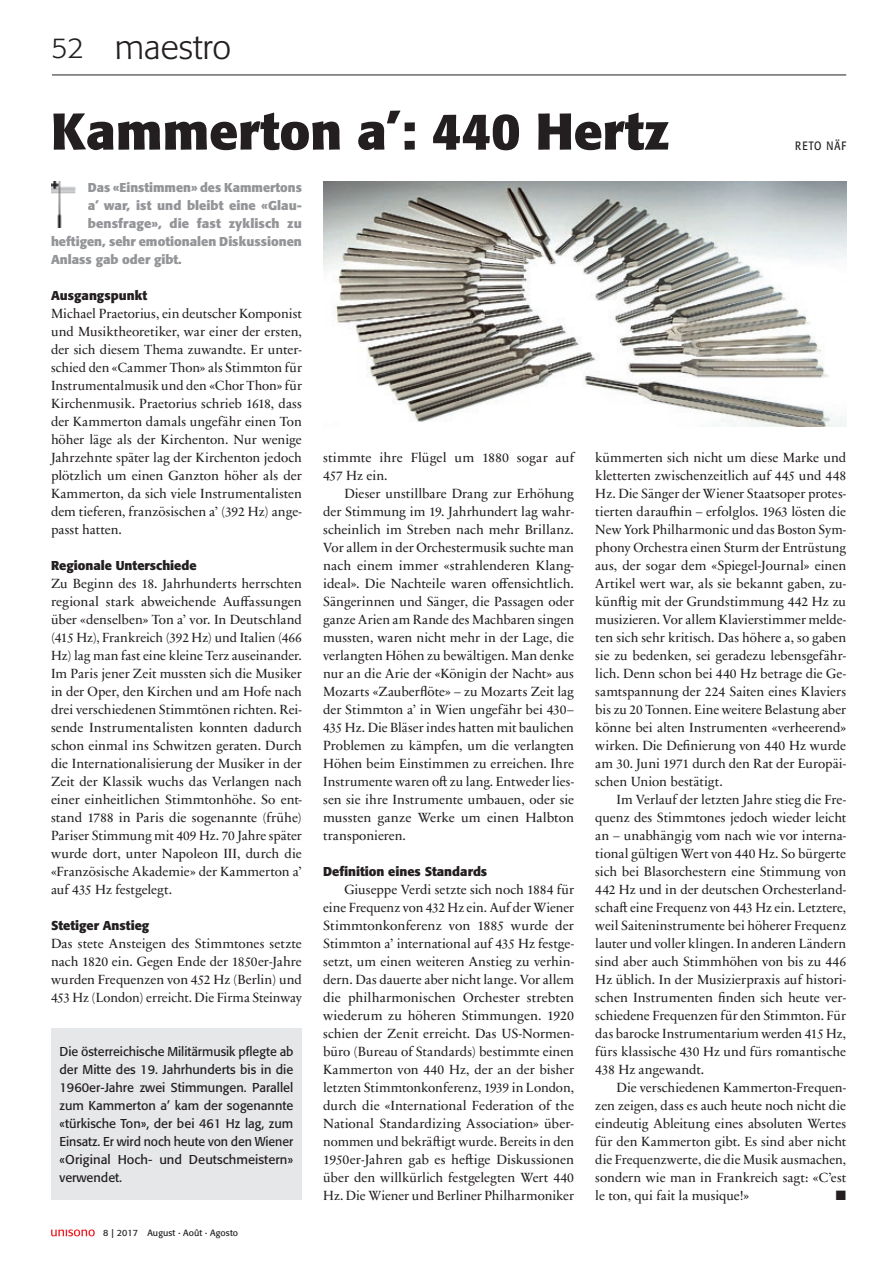
<style>
.page{position:relative;width:893px;height:1263px;background:#fff}
.page>*{position:absolute;margin:0;border:0;box-sizing:border-box;transform-origin:0 0}
.t1{font:700 51px "Formata Pro";color:#231f20}
.t2{font:300 34.5px "Formata Pro";color:#231f20}
.t3{font:13.5px/18px "Sabon Next LT Pro";color:#231f20;text-align:justify}
.t4{font:13.5px "Zapf Dingbats";color:#231f20}
.t5{font:12.75px/18px "Formata Pro";letter-spacing:.005em;color:#231f20;text-align:justify}
.t6{font:700 12.75px "Formata Pro";color:#939598}
.t7{font:700 12.75px "Formata Pro";color:#231f20}
.t8{font:12px "Formata Pro";letter-spacing:.11em;color:#231f20;scale:.82 1}
.t9{font:9px "Formata Pro";letter-spacing:.015em;color:#231f20}
.s1{font-size:28.5px}
</style>
<div class="page">
<hr style="left:52px;top:75px;width:794px;height:1px;background:#231f20">
<svg style="left:51px;top:1229px;width:44px;height:7px"></svg>
<img style="left:51px;top:182px;width:25px;height:45px">
<div style="left:51px;top:1029px;width:251px;height:171px;background:#e6e7e9"></div>
<img style="left:323px;top:182px;width:523px;height:244px">
<h2 class="t2" style="left:51px;top:26px;width:182px"><span class="s1">52</span> maestro</h2>
<h1 class="t1" style="left:51px;top:98px;width:620px">Kammerton a’: 440 Hertz</h1>
<p class="t8" style="left:795px;top:138px;width:64px">RETO NÄF</p>
<p class="t6" style="left:88px;top:179px;width:216px">Das «Einstimmen» des Kammertons</p>
<p class="t6" style="left:88px;top:197px;width:215px">a’ war, ist und bleibt eine «Glau-</p>
<p class="t6" style="left:88px;top:215px;width:216px">bensfrage», die fast zyklisch zu</p>
<p class="t6" style="left:51px;top:233px;width:252px">heftigen, sehr emotionalen Diskussionen</p>
<p class="t6" style="left:51px;top:251px;width:132px">Anlass gab oder gibt.</p>
<p class="t7" style="left:51px;top:287px;width:98px">Ausgangspunkt</p>
<p class="t3" style="left:51px;top:304px;width:252px">Michael Praetorius, ein deutscher Komponist und Musiktheoretiker, war einer der ersten, der sich diesem Thema zuwandte. Er unter&shy;schied den «Cammer Thon» als Stimmton für Instrumentalmusik und den «Chor Thon» für Kirchenmusik. Praetorius schrieb 1618, dass der Kammerton damals ungefähr einen Ton höher läge als der Kirchenton. Nur wenige Jahrzehnte später lag der Kirchenton jedoch plötzlich um einen Ganzton höher als der Kammerton, da sich viele Instrumentalisten dem tieferen, französischen a’ (392 Hz) ange&shy;passt hatten.</p>
<p class="t7" style="left:51px;top:557px;width:147px">Regionale Unterschiede</p>
<p class="t3" style="left:51px;top:574px;width:252px">Zu Beginn des 18. Jahrhunderts herrschten regional stark abweichende Auffassungen über «denselben» Ton a’ vor. In Deutschland (415 Hz), Frankreich (392 Hz) und Italien (466<br>Hz) lag man fast eine kleine Terz auseinander.<br>Im Paris jener Zeit mussten sich die Musiker in der Oper, den Kirchen und am Hofe nach drei verschiedenen Stimmtönen richten. Rei&shy;sende Instrumentalisten konnten dadurch schon einmal ins Schwitzen geraten. Durch die Internationalisierung der Musiker in der Zeit der Klassik wuchs das Verlangen nach einer einheitlichen Stimmtonhöhe. So ent&shy;stand 1788 in Paris die sogenannte (frühe)<br>Pariser Stimmung mit 409 Hz. 70 Jahre später wurde dort, unter Napoleon III, durch die «Französische Akademie» der Kammerton a’ auf 435 Hz festgelegt.</p>
<p class="t7" style="left:51px;top:917px;width:100px">Stetiger Anstieg</p>
<p class="t3" style="left:51px;top:934px;width:252px">Das stete Ansteigen des Stimmtones setzte nach 1820 ein. Gegen Ende der 1850er-Jahre wurden Frequenzen von 452 Hz (Berlin) und 453 Hz (London) erreicht. Die Firma Steinway</p>
<p class="t5" style="left:60px;top:1043px;width:236px">Die österreichische Militärmusik pflegte ab der Mitte des 19. Jahrhunderts bis in die 1960er-Jahre zwei Stimmungen. Parallel zum Kammerton a’ kam der sogenannte «türkische Ton», der bei 461 Hz lag, zum Einsatz. Er wird noch heute von den Wiener «Original Hoch- und Deutschmeistern» verwendet.</p>
<p class="t9" style="left:103px;top:1227px;width:136px">8 | 2017 August · Août · Agosto</p>
<p class="t3" style="left:323px;top:448px;width:252px">stimmte ihre Flügel um 1880 sogar auf<br>457 Hz ein.</p>
<p class="t3" style="left:323px;top:484px;width:252px;text-indent:21px">Dieser unstillbare Drang zur Erhöhung der Stimmung im 19. Jahrhundert lag wahr&shy;scheinlich im Streben nach mehr Brillanz.<br>Vor allem in der Orchestermusik suchte man nach einem immer «strahlenderen Klang&shy;ideal». Die Nachteile waren offensichtlich.<br>Sängerinnen und Sänger, die Passagen oder ganze Arien am Rande des Machbaren singen mussten, waren nicht mehr in der Lage, die verlangten Höhen zu bewältigen. Man denke nur an die Arie der «Königin der Nacht» aus Mozarts «Zauberflöte» – zu Mozarts Zeit lag der Stimmton a’ in Wien ungefähr bei 430– 435 Hz. Die Bläser indes hatten mit baulichen Problemen zu kämpfen, um die verlangten Höhen beim Einstimmen zu erreichen. Ihre Instrumente waren oft zu lang. Entweder lies&shy;sen sie ihre Instrumente umbauen, oder sie mussten ganze Werke um einen Halbton transponieren.</p>
<p class="t7" style="left:323px;top:863px;width:166px">Definition eines Standards</p>
<p class="t3" style="left:323px;top:880px;width:252px;text-indent:21px">Giuseppe Verdi setzte sich noch 1884 für eine Frequenz von 432 Hz ein. Auf der Wiener Stimmtonkonferenz von 1885 wurde der Stimmton a’ international auf 435 Hz festge&shy;setzt, um einen weiteren Anstieg zu verhin&shy;dern. Das dauerte aber nicht lange. Vor allem die philharmonischen Orchester strebten wiederum zu höheren Stimmungen. 1920 schien der Zenit erreicht. Das US-Normen&shy;büro (Bureau of Standards) bestimmte einen Kammerton von 440 Hz, der an der bisher letzten Stimmtonkonferenz, 1939 in London, durch die «International Federation of the National Standardizing Association» über&shy;nommen und bekräftigt wurde. Bereits in den 1950er-Jahren gab es heftige Diskussionen über den willkürlich festgelegten Wert 440<br>Hz. Die Wiener und Berliner Philharmoniker</p>
<p class="t3" style="left:595px;top:448px;width:252px">kümmerten sich nicht um diese Marke und kletterten zwischenzeitlich auf 445 und 448<br>Hz. Die Sänger der Wiener Staatsoper protes&shy;tierten daraufhin – erfolglos. 1963 lösten die New York Philharmonic und das Boston Sym&shy;phony Orchestra einen Sturm der Entrüstung aus, der sogar dem «Spiegel-Journal» einen Artikel wert war, als sie bekannt gaben, zu&shy;künftig mit der Grundstimmung 442 Hz zu musizieren. Vor allem Klavierstimmer melde&shy;ten sich sehr kritisch. Das höhere a, so gaben sie zu bedenken, sei geradezu lebensgefähr&shy;lich. Denn schon bei 440 Hz betrage die Ge&shy;samtspannung der 224 Saiten eines Klaviers bis zu 20 Tonnen. Eine weitere Belastung aber könne bei alten Instrumenten «verheerend» wirken. Die Definierung von 440 Hz wurde am 30. Juni 1971 durch den Rat der Europäi&shy;schen Union bestätigt.</p>
<p class="t3" style="left:595px;top:790px;width:252px;text-indent:21px">Im Verlauf der letzten Jahre stieg die Fre&shy;quenz des Stimmtones jedoch wieder leicht an – unabhängig vom nach wie vor interna&shy;tional gültigen Wert von 440 Hz. So bürgerte sich bei Blasorchestern eine Stimmung von 442 Hz und in der deutschen Orchesterland&shy;schaft eine Frequenz von 443 Hz ein. Letztere, weil Saiteninstrumente bei höherer Frequenz lauter und voller klingen. In anderen Ländern sind aber auch Stimmhöhen von bis zu 446<br>Hz üblich. In der Musizierpraxis auf histori&shy;schen Instrumenten finden sich heute ver&shy;schiedene Frequenzen für den Stimmton. Für das barocke Instrumentarium werden 415 Hz, fürs klassische 430 Hz und fürs romantische 438 Hz angewandt.</p>
<p class="t3" style="left:595px;top:1078px;width:252px;text-indent:21px">Die verschiedenen Kammerton-Frequen&shy;zen zeigen, dass es auch heute noch nicht die eindeutig Ableitung eines absoluten Wertes für den Kammerton gibt. Es sind aber nicht die Frequenzwerte, die die Musik ausmachen, sondern wie man in Frankreich sagt: «C’est le ton, qui fait la musique!»</p>
<p class="t4" style="left:836px;top:1189px;width:12px">■</p>
</div>
